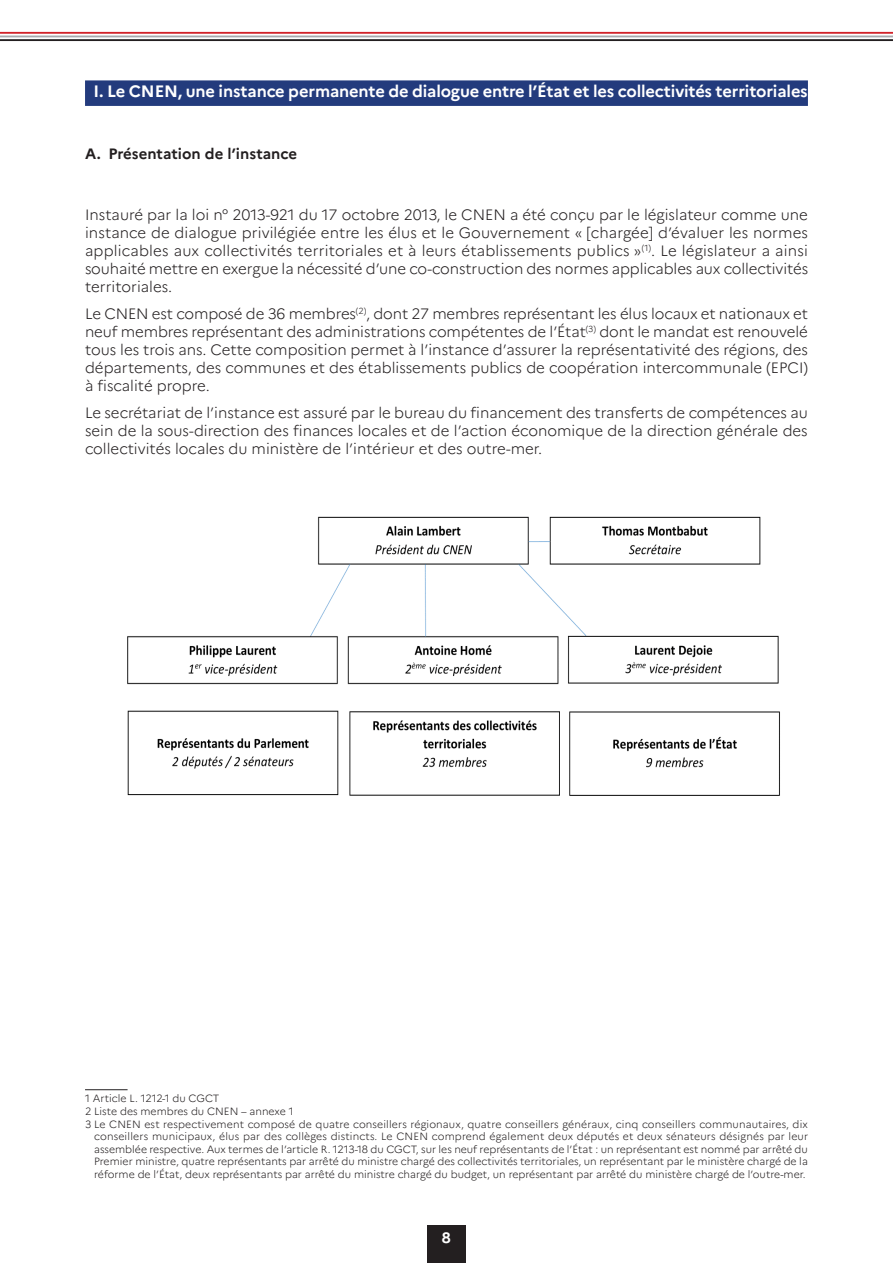
<style>
.page{position:relative;width:893px;height:1263px;background:#fff}
.page>*{position:absolute;margin:0;border:0;box-sizing:border-box;transform-origin:0 0}
.TITRE_PARTIE{font:700 16.5px "Marianne";letter-spacing:-.01em;color:#fff}
.Texte{font:300 15px/18px "Marianne";color:#231f20;text-align:justify}
.Niv_1_Sous-titre_bol{font:700 15px "Marianne";color:#231f20}
.t1{font:700 15px "Marianne";color:#fff}
.notes{font:300 10.5px/12.6px "Marianne";color:#231f20;text-align:justify}
</style>
<div class="page">
<hr style="left:0;top:39px;width:893px;height:2px;background:#231f20">
<hr style="left:0;top:36px;width:893px;height:1px;background:#a8a9ad">
<hr style="left:0;top:32px;width:893px;height:2px;background:#d1232a">
<div style="left:427px;top:1225px;width:39px;height:38px;background:#231f20"></div>
<div style="left:85px;top:80px;width:723px;height:26px;background:#233b7d"></div>
<img style="left:127px;top:516px;width:653px;height:280px">
<hr style="left:85px;top:1089px;width:43px;height:1px;background:#231f20">
<p class="TITRE_PARTIE" style="left:94px;top:81px;width:716px">I. Le CNEN, une instance permanente de dialogue entre l’État et les collectivités territoriales</p>
<p class="Niv_1_Sous-titre_bol" style="left:85px;top:144px;width:214px">A. Présentation de l’instance</p>
<p class="Texte" style="left:85px;top:206px;width:725px">Instauré par la loi n° 2013-921 du 17 octobre 2013, le CNEN a été conçu par le législateur comme une instance de dialogue privilégiée entre les élus et le Gouvernement « [chargée] d’évaluer les normes applicables aux collectivités territoriales et à leurs établissements publics »<sup>(1)</sup>. Le législateur a ainsi souhaité mettre en exergue la nécessité d’une co-construction des normes applicables aux collectivités territoriales.</p>
<p class="Texte" style="left:85px;top:305px;width:724px">Le CNEN est composé de 36 membres<sup>(2)</sup>, dont 27 membres représentant les élus locaux et nationaux et neuf membres représentant des administrations compétentes de l’État<sup>(3)</sup> dont le mandat est renouvelé tous les trois ans. Cette composition permet à l’instance d’assurer la représentativité des régions, des départements, des communes et des établissements publics de coopération intercommunale (EPCI) à fiscalité propre.</p>
<p class="Texte" style="left:85px;top:403px;width:724px">Le secrétariat de l’instance est assuré par le bureau du financement des transferts de compétences au sein de la sous-direction des finances locales et de l’action économique de la direction générale des collectivités locales du ministère de l’intérieur et des outre-mer.</p>
<p class="notes" style="left:85px;top:1092px;width:136px">1 Article L. 1212-1 du CGCT</p>
<p class="notes" style="left:85px;top:1105px;width:210px">2 Liste des membres du CNEN – annexe 1</p>
<p class="notes" style="left:94px;top:1117px;width:716px;text-indent:-9px">3 Le CNEN est respectivement composé de quatre conseillers régionaux, quatre conseillers généraux, cinq conseillers communautaires, dix conseillers municipaux, élus par des collèges distincts. Le CNEN comprend également deux députés et deux sénateurs désignés par leur assemblée respective. Aux termes de l’article R. 1213-18 du CGCT, sur les neuf représentants de l’État : un représentant est nommé par arrêté du Premier ministre, quatre représentants par arrêté du ministre chargé des collectivités territoriales, un représentant par le ministère chargé de la réforme de l’État, deux représentants par arrêté du ministre chargé du budget, un représentant par arrêté du ministère chargé de l’outre-mer.</p>
<p class="t1" style="left:442px;top:1228px;width:10px">8</p>
</div>
